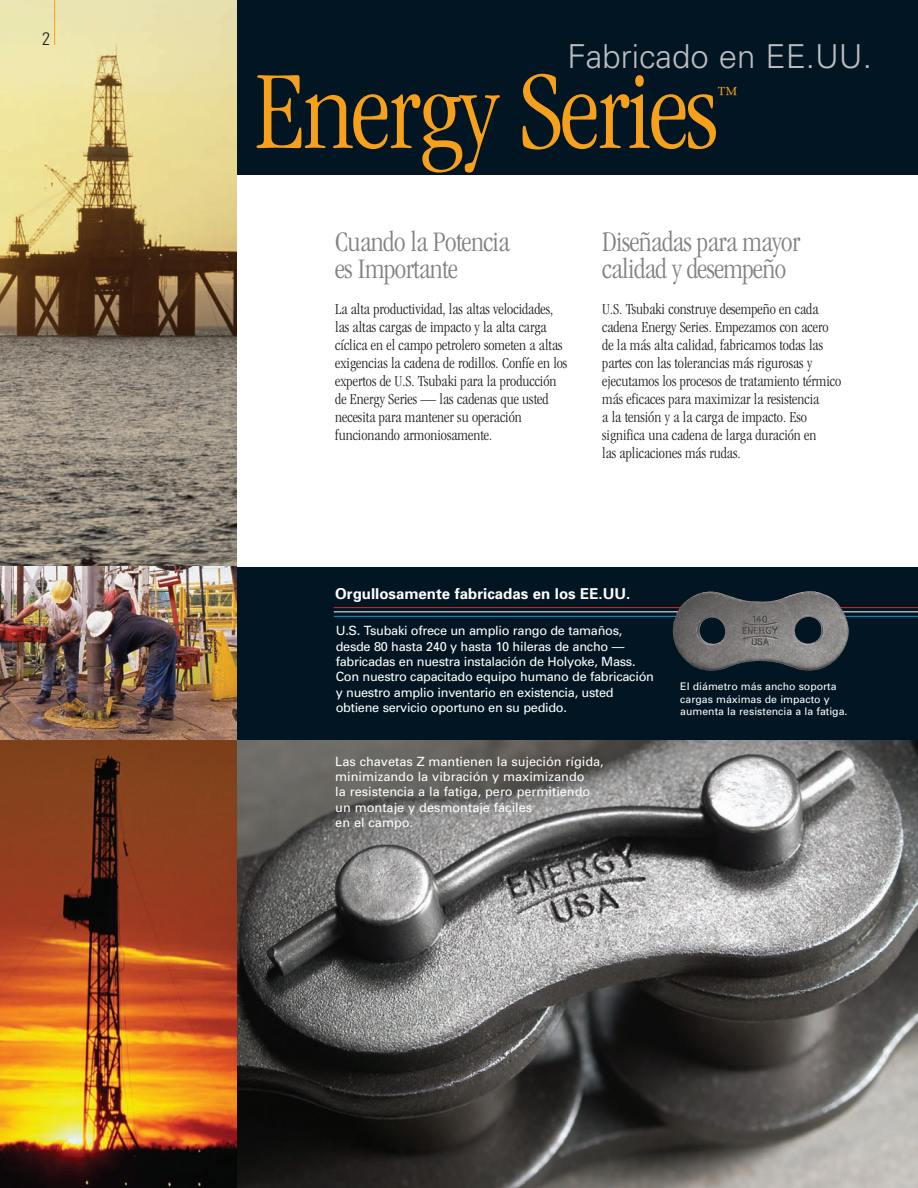
<style>
.page{position:relative;width:918px;height:1188px;background:#fff}
.page>*{position:absolute;margin:0;border:0;box-sizing:border-box;transform-origin:0 0}
.t1{font:300 condensed 115.2px "Garamond";letter-spacing:-.02em;color:#f6a01b}
.t2{font:300 33px "Univers";color:#bcbdc0}
.t3{font:300 condensed 29.25px/27px "Garamond";letter-spacing:-.02em;color:#808285}
.t4{font:300 condensed 22.5px "Garamond";color:#f6a01b}
.t5{font:300 condensed 18px "Univers";color:#231f20}
.t6{font:300 condensed 15.75px/18px "Garamond";color:#231f20}
.t7{font:700 15px "Univers";color:#fff}
.t8{font:12.75px/15.3px "Univers";letter-spacing:-.02em;color:#fff}
.t9{font:12.75px/15.3px "Univers";color:#fff}
.t10{font:10.5px/12.6px "Univers";color:#fff}
</style>
<div class="page">
<div style="left:227px;top:0;width:691px;height:176px;background:#011622"></div>
<img style="left:0;top:0;width:236px;height:567px">
<img style="left:236px;top:740px;width:682px;height:448px">
<img style="left:0;top:740px;width:236px;height:448px">
<div style="left:236px;top:567px;width:682px;height:173px;background:#011622"></div>
<hr style="left:54px;top:0;width:1px;height:45px;background:#f6a01b">
<hr style="left:334px;top:607px;width:584px;height:1px;background:#ee1e24">
<hr style="left:334px;top:611px;width:584px;height:1px;background:#fff">
<hr style="left:334px;top:616px;width:584px;height:1px;background:#009ad9">
<img style="left:0;top:567px;width:236px;height:173px">
<img style="left:673px;top:591px;width:176px;height:80px">
<p class="t5" style="left:42px;top:32px;width:9px">2</p>
<h2 class="t2" style="left:567px;top:44px;width:306px">Fabricado en EE.UU.</h2>
<h1 class="t1" style="left:254px;top:67px;width:465px">Energy Series</h1>
<h3 class="t4" style="left:716px;top:85px;width:24px">™</h3>
<h3 class="t3" style="left:335px;top:230px;width:176px">Cuando la Potencia es Importante</h3>
<p class="t6" style="left:335px;top:301px;width:234px">La alta productividad, las altas velocidades, las altas cargas de impacto y la alta carga cíclica en el campo petrolero someten a altas exigencias la cadena de rodillos. Confíe en los expertos de U.S. Tsubaki para la producción de Energy Series — las cadenas que usted necesita para mantener su operación funcionando armoniosamente.</p>
<h3 class="t3" style="left:602px;top:230px;width:199px">Diseñadas para mayor calidad y desempeño</h3>
<p class="t6" style="left:602px;top:301px;width:240px">U.S. Tsubaki construye desempeño en cada cadena Energy Series. Empezamos con acero de la más alta calidad, fabricamos todas las partes con las tolerancias más rigurosas y ejecutamos los procesos de tratamiento térmico más eficaces para maximizar la resistencia<br>a la tensión y a la carga de impacto. Eso significa una cadena de larga duración en<br>las aplicaciones más rudas.</p>
<p class="t7" style="left:335px;top:588px;width:297px">Orgullosamente fabricadas en los EE.UU.</p>
<p class="t8" style="left:336px;top:624px;width:320px">U.S. Tsubaki ofrece un amplio rango de tamaños, desde 80 hasta 240 y hasta 10 hileras de ancho — fabricadas en nuestra instalación de Holyoke, Mass.<br>Con nuestro capacitado equipo humano de fabricación y nuestro amplio inventario en existencia, usted obtiene servicio oportuno en su pedido.</p>
<p class="t9" style="left:335px;top:755px;width:270px">Las chavetas Z mantienen la sujeción rígida, minimizando la vibración y maximizando<br>la resistencia a la fatiga, pero permitiendo un montaje y desmontaje fáciles<br>en el campo.</p>
<p class="t10" style="left:680px;top:681px;width:169px">El diámetro más ancho soporta cargas máximas de impacto y aumenta la resistencia a la fatiga.</p>
</div>
